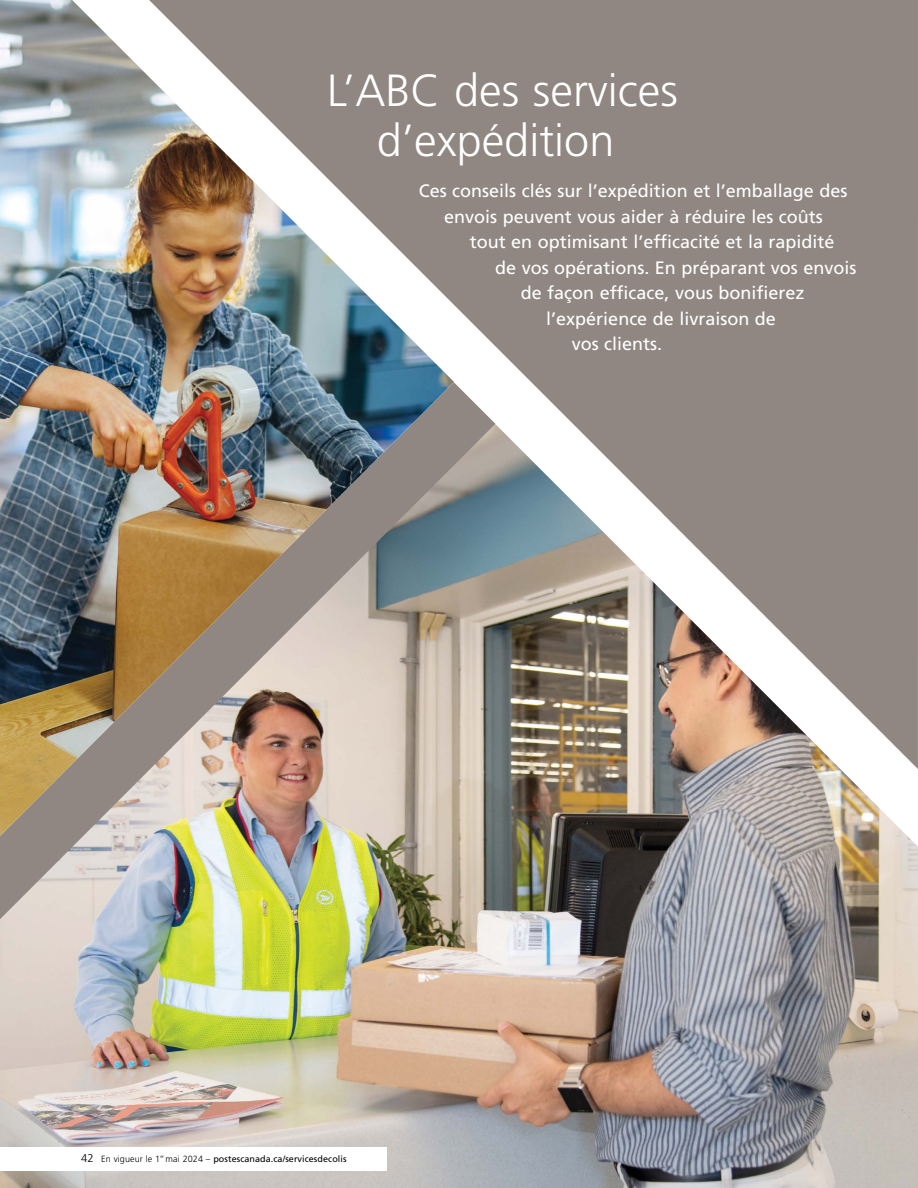
<style>
.page{position:relative;width:918px;height:1188px;background:#fff}
.page>*{position:absolute;margin:0;border:0;box-sizing:border-box;transform-origin:0 0}
.Section_Head_6{font:300 45px/49.5px "Frutiger LT Std";color:#fff;text-align:center}
.intro_paragraph_f{font:18px "Frutiger LT Std";color:#fff}
.t1{font:300 11.25px "Frutiger LT Std";color:#000}
.t2{font:9px "Frutiger LT Std";letter-spacing:.01em;color:#000}
.s1{font-weight:300}
</style>
<div class="page">
<div style="left:495px;top:0;width:423px;height:349px;background:#908782"></div>
<svg style="left:498px;top:349px;width:420px;height:74px;background:#9a928d"></svg>
<img style="left:0;top:423px;width:918px;height:765px">
<img style="left:0;top:0;width:495px;height:919px">
<img style="left:0;top:0;width:454px;height:836px">
<div style="left:0;top:1147px;width:387px;height:23px;background:#fff"></div>
<h1 class="Section_Head_6" style="left:327px;top:66px;width:352px">L’ABC des services d’expédition</h1>
<p class="intro_paragraph_f" style="left:419px;top:180px;width:430px">Ces conseils clés sur l’expédition et l’emballage des</p>
<p class="intro_paragraph_f" style="left:444px;top:206px;width:380px">envois peuvent vous aider à réduire les coûts</p>
<p class="intro_paragraph_f" style="left:470px;top:231px;width:366px">tout en optimisant l’efficacité et la rapidité</p>
<p class="intro_paragraph_f" style="left:495px;top:257px;width:363px">de vos opérations. En préparant vos envois</p>
<p class="intro_paragraph_f" style="left:521px;top:282px;width:285px">de façon efficace, vous bonifierez</p>
<p class="intro_paragraph_f" style="left:546px;top:308px;width:231px">l’expérience de livraison de</p>
<p class="intro_paragraph_f" style="left:572px;top:333px;width:92px">vos clients.</p>
<p class="t1" style="left:81px;top:1152px;width:14px">42</p>
<p class="t2" style="left:101px;top:1154px;width:247px"><span class="s1">En vigueur le 1</span><sup>er</sup> <span class="s1">mai 2024 –</span> postescanada.ca/servicesdecolis</p>
</div>
